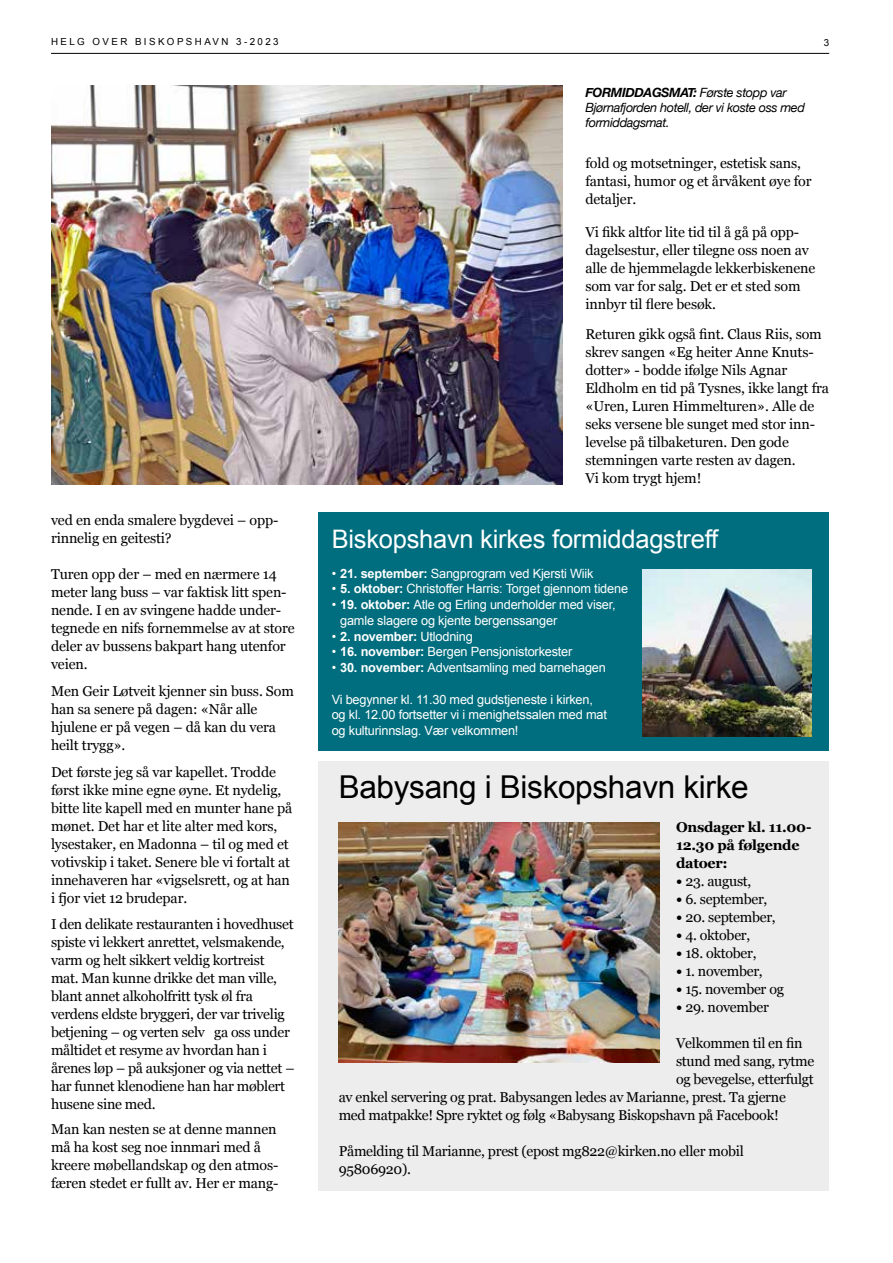
<style>
.page{position:relative;width:893px;height:1263px;background:#fff}
.page>*{position:absolute;margin:0;border:0;box-sizing:border-box;transform-origin:0 0}
.t1{font:31.5px "Arial";letter-spacing:-.01em;color:#000}
.t2{font:25.5px "Arial";letter-spacing:-.01em;color:#fff}
.t3{font:14.25px/18px "Georgia";letter-spacing:-.01em;color:#000}
.t4{font:700 14.25px/18px "Georgia";letter-spacing:-.02em;color:#000}
.t5{font:12.75px/15.8px "Arial";letter-spacing:-.015em;color:#fff}
.t6{font:italic 12.75px/15px "Helvetica Neue";letter-spacing:-.03em;color:#000}
.t7{font:700 12.75px "Arial";letter-spacing:-.015em;color:#fff}
.t8{font:9.75px "Arial";letter-spacing:.25em;color:#000}
.s1{font-weight:700}
.s2{font-weight:400}
</style>
<div class="page">
<div style="left:318px;top:512px;width:511px;height:239px;background:#006e7e"></div>
<img style="left:642px;top:569px;width:170px;height:167px">
<img style="left:51px;top:85px;width:511px;height:400px">
<div style="left:318px;top:761px;width:511px;height:430px;background:#ededed"></div>
<img style="left:339px;top:822px;width:320px;height:241px">
<hr style="left:51px;top:53px;width:778px;height:1px;background:#000">
<p class="t8" style="left:51px;top:36px;width:229px">HELG OVER BISKOPSHAVN 3-2023</p>
<p class="t8" style="left:824px;top:36px;width:7px">3</p>
<p class="t6" style="left:585px;top:86px;width:221px"><span class="s1">FORMIDDAGSMAT:</span> Første stopp var<br>Bjørnafjorden hotell, der vi koste oss med formiddagsmat.</p>
<p class="t3" style="left:51px;top:511px;width:229px">ved en enda smalere bygdevei – opp&shy;rinnelig en geitesti?</p>
<p class="t3" style="left:51px;top:565px;width:245px">Turen opp der – med en nærmere 14 meter lang buss – var faktisk litt spen&shy;nende. I en av svingene hadde under&shy;tegnede en nifs fornemmelse av at store deler av bussens bakpart hang utenfor veien.</p>
<p class="t3" style="left:51px;top:682px;width:244px">Men Geir Løtveit kjenner sin buss. Som han sa senere på dagen: «Når alle hjulene er på vegen – då kan du vera heilt trygg».</p>
<p class="t3" style="left:51px;top:763px;width:243px">Det første jeg så var kapellet. Trodde først ikke mine egne øyne. Et nydelig, bitte lite kapell med en munter hane på mønet. Det har et lite alter med kors, lysestaker, en Madonna – til og med et votivskip i taket. Senere ble vi fortalt at innehaveren har «vigselsrett, og at han i fjor viet 12 brudepar.</p>
<p class="t3" style="left:51px;top:914px;width:245px">I den delikate restauranten i hovedhuset spiste vi lekkert anrettet, velsmakende, varm og helt sikkert veldig kortreist mat. Man kunne drikke det man ville, blant annet alkoholfritt tysk øl fra verdens eldste bryggeri, der var trivelig betjening – og verten selv ga oss under måltidet et resyme av hvordan han i årenes løp – på auksjoner og via nettet – har funnet klenodiene han har møblert husene sine med.</p>
<p class="t3" style="left:51px;top:1120px;width:229px">Man kan nesten se at denne mannen må ha kost seg noe innmari med å kreere møbellandskap og den atmos&shy;færen stedet er fullt av. Her er mang-</p>
<p class="t3" style="left:585px;top:154px;width:228px">fold og motsetninger, estetisk sans, fantasi, humor og et årvåkent øye for detaljer.</p>
<p class="t3" style="left:585px;top:223px;width:232px">Vi fikk altfor lite tid til å gå på opp&shy;dagelsestur, eller tilegne oss noen av alle de hjemmelagde lekkerbiskenene som var for salg. Det er et sted som innbyr til flere besøk.</p>
<p class="t3" style="left:585px;top:325px;width:245px">Returen gikk også fint. Claus Riis, som skrev sangen «Eg heiter Anne Knuts&shy;dotter» - bodde ifølge Nils Agnar Eldholm en tid på Tysnes, ikke langt fra «Uren, Luren Himmelturen». Alle de seks versene ble sunget med stor inn&shy;levelse på tilbaketuren. Den gode stemningen varte resten av dagen.<br>Vi kom trygt hjem!</p>
<h2 class="t2" style="left:332px;top:522px;width:388px">Biskopshavn kirkes formiddagstreff</h2>
<p class="t5" style="left:332px;top:565px;width:263px">• <span class="s1">21. september:</span> Sangprogram ved Kjersti Wiik</p>
<p class="t5" style="left:332px;top:581px;width:298px">• <span class="s1">5. oktober:</span> Christoffer Harris: Torget gjennom tidene</p>
<p class="t5" style="left:340px;top:597px;width:277px;text-indent:-9px">• <span class="s1">19. oktober:</span> Atle og Erling underholder med viser, gamle slagere og kjente bergenssanger</p>
<p class="t7" style="left:332px;top:628px;width:143px"><span class="s2">•</span> 2. november: <span class="s2">Utlodning</span></p>
<p class="t5" style="left:332px;top:644px;width:242px">• <span class="s1">16. november:</span> Bergen Pensjonistorkester</p>
<p class="t5" style="left:332px;top:660px;width:276px">• <span class="s1">30. november:</span> Adventsamling med barnehagen</p>
<p class="t5" style="left:332px;top:691px;width:277px">Vi begynner kl. 11.30 med gudstjeneste i kirken, og kl. 12.00 fortsetter vi i menighetssalen med mat og kulturinnslag. Vær velkommen!</p>
<h1 class="t1" style="left:339px;top:766px;width:411px">Babysang i Biskopshavn kirke</h1>
<p class="t4" style="left:676px;top:817px;width:137px">Onsdager kl. 11.00-<br>12.30 på følgende datoer:</p>
<p class="t3" style="left:676px;top:871px;width:77px"><span class="s1">•</span> 23. august,</p>
<p class="t3" style="left:676px;top:889px;width:93px"><span class="s1">•</span> 6. september,</p>
<p class="t3" style="left:676px;top:907px;width:101px"><span class="s1">•</span> 20. september,</p>
<p class="t3" style="left:676px;top:925px;width:76px"><span class="s1">•</span> 4. oktober,</p>
<p class="t3" style="left:676px;top:943px;width:82px"><span class="s1">•</span> 18. oktober,</p>
<p class="t3" style="left:676px;top:961px;width:88px"><span class="s1">•</span> 1. november,</p>
<p class="t3" style="left:676px;top:979px;width:109px"><span class="s1">•</span> 15. november og</p>
<p class="t3" style="left:676px;top:997px;width:94px"><span class="s1">•</span> 29. november</p>
<p class="t3" style="left:676px;top:1033px;width:128px">Velkommen til en fin</p>
<p class="t3" style="left:676px;top:1051px;width:140px">stund med sang, rytme</p>
<p class="t3" style="left:676px;top:1069px;width:139px">og bevegelse, etterfulgt</p>
<p class="t3" style="left:339px;top:1087px;width:449px">av enkel servering og prat. Babysangen ledes av Marianne, prest. Ta gjerne</p>
<p class="t3" style="left:339px;top:1105px;width:442px">med matpakke! Spre ryktet og følg «Babysang Biskopshavn på Facebook!</p>
<p class="t3" style="left:339px;top:1141px;width:407px">Påmelding til Marianne, prest (epost mg822@kirken.no eller mobil<br>95806920).</p>
</div>
